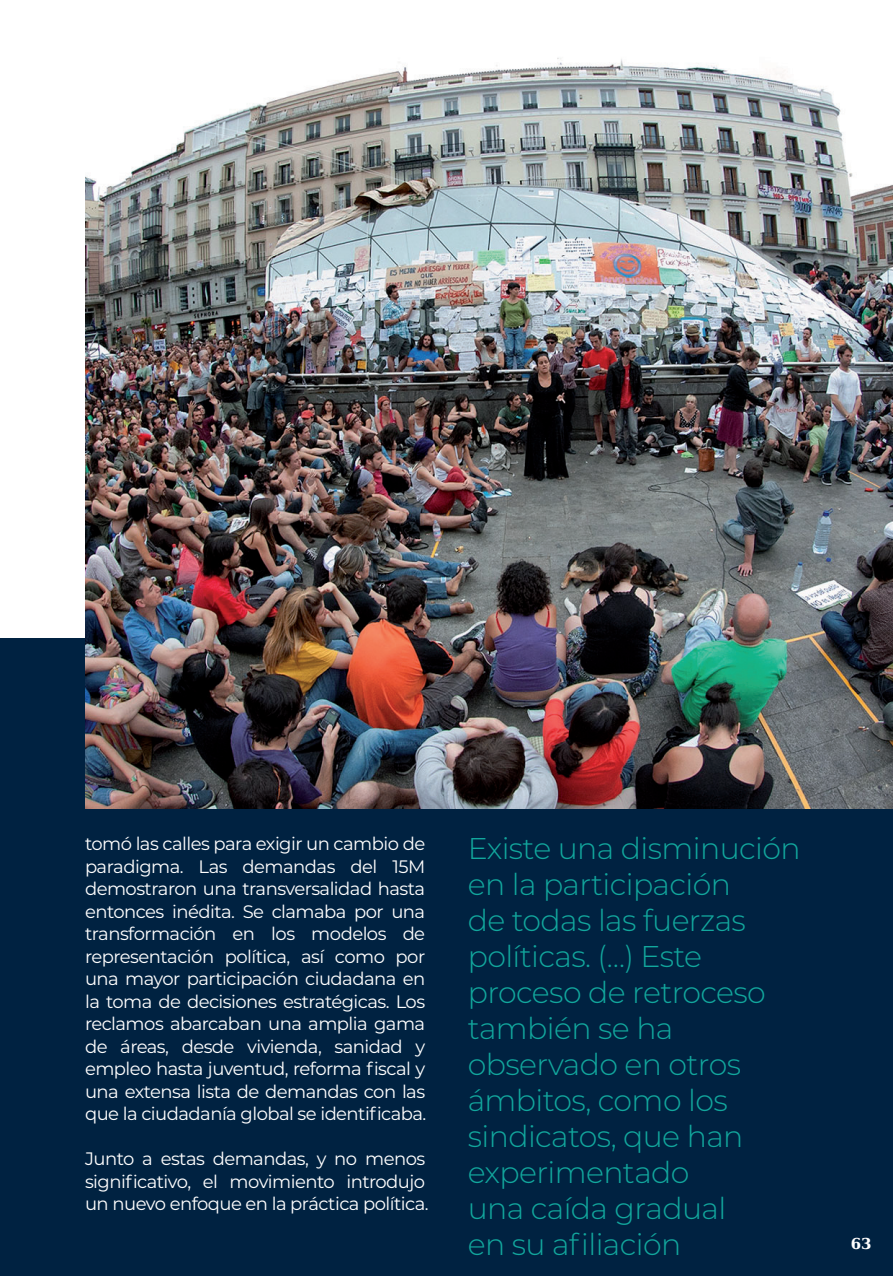
<style>
.page{position:relative;width:893px;height:1276px;background:#fff}
.page>*{position:absolute;margin:0;border:0;box-sizing:border-box;transform-origin:0 0}
.t1{font:300 30px/36px "Montserrat";letter-spacing:-.02em;color:#12a79d}
.t2{font:18px/22.5px "Montserrat";letter-spacing:-.03em;color:#fff;text-align:justify}
.t3{font:700 15px "DejaVu Serif";color:#fff}
</style>
<div class="page">
<div style="left:0;top:638px;width:893px;height:638px;background:#002241"></div>
<img style="left:85px;top:58px;width:808px;height:750px">
<p class="t2" style="left:85px;top:832px;width:343px">tomó las calles para exigir un cambio de paradigma. Las demandas del 15M demostraron una transversalidad hasta entonces inédita. Se clamaba por una transformación en los modelos de representación política, así como por una mayor participación ciudadana en la toma de decisiones estratégicas. Los reclamos abarcaban una amplia gama de áreas, desde vivienda, sanidad y empleo hasta juventud, reforma fiscal y una extensa lista de demandas con las que la ciudadanía global se identificaba.</p>
<p class="t2" style="left:85px;top:1147px;width:345px;text-align:left">Junto a estas demandas, y no menos significativo, el movimiento introdujo un nuevo enfoque en la práctica política.</p>
<h1 class="t1" style="left:468px;top:829px;width:334px">Existe una disminución en la participación<br>de todas las fuerzas políticas. (…) Este proceso de retroceso también se ha observado en otros ámbitos, como los sindicatos, que han experimentado<br>una caída gradual<br>en su afiliación</h1>
<p class="t3" style="left:851px;top:1231px;width:22px">63</p>
</div>
